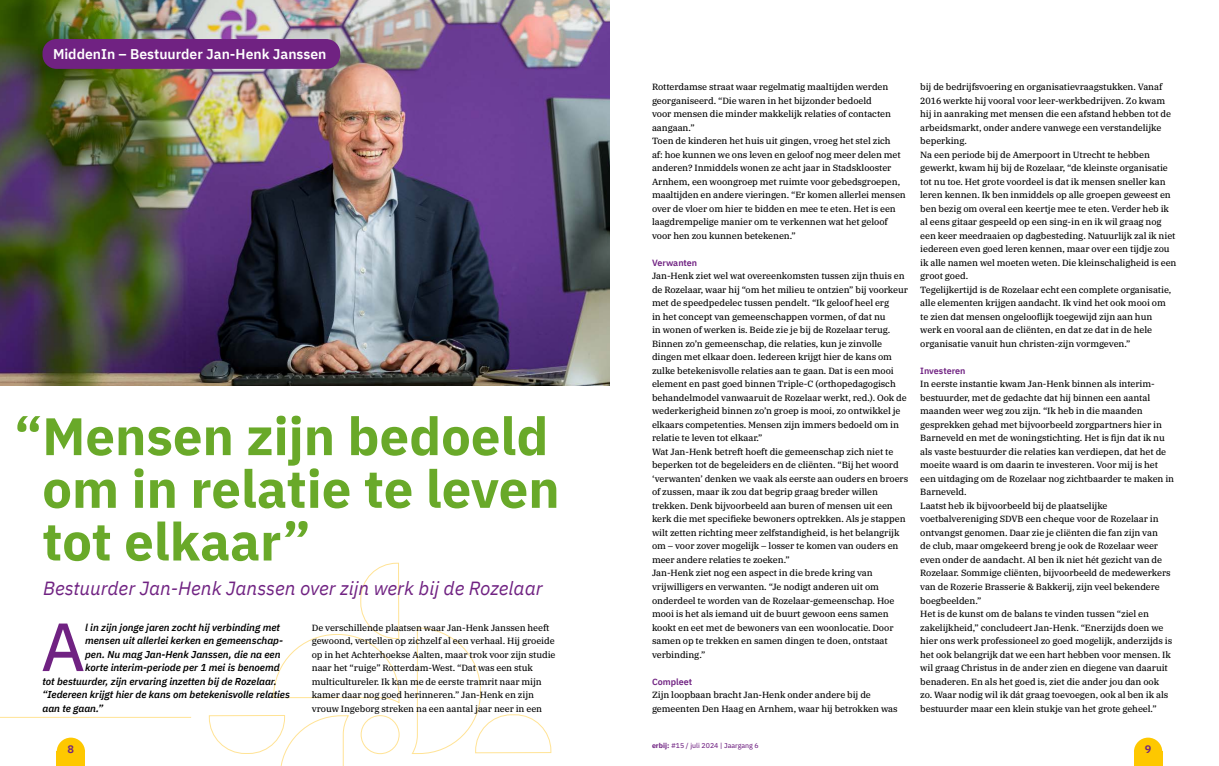
<style>
.page{position:relative;width:1219px;height:766px;background:#fff}
.page>*{position:absolute;margin:0;border:0;box-sizing:border-box;transform-origin:0 0}
.t1{font:68px "IBM Plex Sans Text";color:#702282}
.t2{font:700 52.7px/52.7px "IBM Plex Sans";color:#69a929}
.t3{font:italic 19px "IBM Plex Sans";color:#702282}
.t4{font:600 14px "IBM Plex Sans";color:#fff}
.t5{font:600 11px "IBM Plex Sans";color:#702282}
.t6{font:italic 600 10px "IBM Plex Sans";color:#000}
.t7{font:9px/13.5px "IBM Plex Serif Text";letter-spacing:-.01em;color:#000}
.t8{font:600 9px "IBM Plex Sans";color:#702282}
.t9{font:7px "IBM Plex Sans Text";color:#702282}
.s1{font-family:"IBM Plex Sans";font-weight:700}
</style>
<div class="page">
<img style="left:0;top:0;width:609px;height:386px">
<svg style="left:411px;top:627px;width:140px;height:127px"></svg>
<svg style="left:209px;top:562px;width:190px;height:203px"></svg>
<hr style="left:0;top:717px;width:191px;height:1px;background:#ffe395">
<div style="left:43px;top:39px;width:297px;height:30px;background:#702282;border-radius:14px"></div>
<div style="left:57px;top:751px;width:28px;height:14px;background:#fec800"></div>
<svg style="left:57px;top:737px;width:28px;height:14px"></svg>
<div style="left:1134px;top:751px;width:28px;height:14px;background:#fec800"></div>
<svg style="left:1134px;top:737px;width:28px;height:14px"></svg>
<h3 class="t4" style="left:53px;top:43px;width:275px">MiddenIn – Bestuurder Jan-Henk Janssen</h3>
<h2 class="t2" style="left:42px;top:405px;width:519px;text-indent:-28px">“Mensen zijn bedoeld om in relatie te leven tot elkaar”</h2>
<h3 class="t3" style="left:43px;top:573px;width:501px">Bestuurder Jan-Henk Janssen over zijn werk bij de Rozelaar</h3>
<h1 class="t1" style="left:41px;top:594px;width:46px">A</h1>
<p class="t6" style="left:85px;top:619px;width:196px">l in zijn jonge jaren zocht hij verbinding met</p>
<p class="t6" style="left:85px;top:632px;width:199px">mensen uit allerlei kerken en gemeenschap-</p>
<p class="t6" style="left:85px;top:646px;width:197px">pen. Nu mag Jan-Henk Janssen, die na een</p>
<p class="t6" style="left:85px;top:659px;width:196px">korte interim-periode per 1 mei is benoemd</p>
<p class="t6" style="left:43px;top:673px;width:236px">tot bestuurder, zijn ervaring inzetten bij de Rozelaar.</p>
<p class="t6" style="left:43px;top:686px;width:249px">“Iedereen krijgt hier de kans om betekenisvolle relaties</p>
<p class="t6" style="left:43px;top:700px;width:62px">aan te gaan.”</p>
<p class="t7" style="left:312px;top:619px;width:245px">De verschillende plaatsen waar Jan-Henk Janssen heeft gewoond, vertellen op zichzelf al een verhaal. Hij groeide op in het Achterhoekse Aalten, maar trok voor zijn studie naar het “ruige” Rotterdam-West. “Dat was een stuk multicultureler. Ik kan me de eerste tramrit naar mijn kamer daar nog goed herinneren.” Jan-Henk en zijn vrouw Ingeborg streken na een aantal jaar neer in een</p>
<p class="t7" style="left:652px;top:79px;width:255px">Rotterdamse straat waar regelmatig maaltijden werden georganiseerd. “Die waren in het bijzonder bedoeld<br>voor mensen die minder makkelijk relaties of contacten aangaan.”<br>Toen de kinderen het huis uit gingen, vroeg het stel zich<br>af: hoe kunnen we ons leven en geloof nog meer delen met anderen? Inmiddels wonen ze acht jaar in Stadsklooster Arnhem, een woongroep met ruimte voor gebedsgroepen, maaltijden en andere vieringen. “Er komen allerlei mensen over de vloer om hier te bidden en mee te eten. Het is een laagdrempelige manier om te verkennen wat het geloof voor hen zou kunnen betekenen.”</p>
<p class="t8" style="left:652px;top:255px;width:47px">Verwanten</p>
<p class="t7" style="left:652px;top:268px;width:258px">Jan-Henk ziet wel wat overeenkomsten tussen zijn thuis en de Rozelaar, waar hij “om het milieu te ontzien” bij voorkeur met de speedpedelec tussen pendelt. “Ik geloof heel erg<br>in het concept van gemeenschappen vormen, of dat nu<br>in wonen of werken is. Beide zie je bij de Rozelaar terug.<br>Binnen zo’n gemeenschap, die relaties, kun je zinvolle dingen met elkaar doen. Iedereen krijgt hier de kans om zulke betekenisvolle relaties aan te gaan. Dat is een mooi element en past goed binnen Triple-C (orthopedagogisch behandelmodel vanwaaruit de Rozelaar werkt, red.). Ook de wederkerigheid binnen zo’n groep is mooi, zo ontwikkel je elkaars competenties. Mensen zijn immers bedoeld om in relatie te leven tot elkaar.”<br>Wat Jan-Henk betreft hoeft die gemeenschap zich niet te beperken tot de begeleiders en de cliënten. “Bij het woord ‘verwanten’ denken we vaak als eerste aan ouders en broers of zussen, maar ik zou dat begrip graag breder willen trekken. Denk bijvoorbeeld aan buren of mensen uit een kerk die met specifieke bewoners optrekken. Als je stappen wilt zetten richting meer zelfstandigheid, is het belangrijk om – voor zover mogelijk – losser te komen van ouders en meer andere relaties te zoeken.”<br>Jan-Henk ziet nog een aspect in die brede kring van vrijwilligers en verwanten. “Je nodigt anderen uit om onderdeel te worden van de Rozelaar-gemeenschap. Hoe mooi is het als iemand uit de buurt gewoon eens samen kookt en eet met de bewoners van een woonlocatie. Door samen op te trekken en samen dingen te doen, ontstaat verbinding.”</p>
<p class="t8" style="left:652px;top:674px;width:42px">Compleet</p>
<p class="t7" style="left:652px;top:687px;width:247px">Zijn loopbaan bracht Jan-Henk onder andere bij de gemeenten Den Haag en Arnhem, waar hij betrokken was</p>
<p class="t7" style="left:920px;top:79px;width:258px">bij de bedrijfsvoering en organisatievraagstukken. Vanaf 2016 werkte hij vooral voor leer-werkbedrijven. Zo kwam hij in aanraking met mensen die een afstand hebben tot de arbeidsmarkt, onder andere vanwege een verstandelijke beperking.<br>Na een periode bij de Amerpoort in Utrecht te hebben gewerkt, kwam hij bij de Rozelaar, “de kleinste organisatie tot nu toe. Het grote voordeel is dat ik mensen sneller kan leren kennen. Ik ben inmiddels op alle groepen geweest en ben bezig om overal een keertje mee te eten. Verder heb ik al eens gitaar gespeeld op een sing-in en ik wil graag nog een keer meedraaien op dagbesteding. Natuurlijk zal ik niet iedereen even goed leren kennen, maar over een tijdje zou ik alle namen wel moeten weten. Die kleinschaligheid is een groot goed.<br>Tegelijkertijd is de Rozelaar echt een complete organisatie, alle elementen krijgen aandacht. Ik vind het ook mooi om<br>te zien dat mensen ongelooflijk toegewijd zijn aan hun<br>werk en vooral aan de cliënten, en dat ze dat in de hele organisatie vanuit hun christen-zijn vormgeven.”</p>
<p class="t8" style="left:920px;top:363px;width:47px">Investeren</p>
<p class="t7" style="left:920px;top:376px;width:255px">In eerste instantie kwam Jan-Henk binnen als interim&shy;bestuurder, met de gedachte dat hij binnen een aantal maanden weer weg zou zijn. “Ik heb in die maanden gesprekken gehad met bijvoorbeeld zorgpartners hier in Barneveld en met de woningstichting. Het is fijn dat ik nu als vaste bestuurder die relaties kan verdiepen, dat het de moeite waard is om daarin te investeren. Voor mij is het een uitdaging om de Rozelaar nog zichtbaarder te maken in Barneveld.<br>Laatst heb ik bijvoorbeeld bij de plaatselijke voetbalvereniging SDVB een cheque voor de Rozelaar in ontvangst genomen. Daar zie je cliënten die fan zijn van<br>de club, maar omgekeerd breng je ook de Rozelaar weer even onder de aandacht. Al ben ik niet hét gezicht van de Rozelaar. Sommige cliënten, bijvoorbeeld de medewerkers van de Rozerie Brasserie &amp; Bakkerij, zijn veel bekendere boegbeelden.”<br>Het is de kunst om de balans te vinden tussen “ziel en zakelijkheid,” concludeert Jan-Henk. “Enerzijds doen we hier ons werk professioneel zo goed mogelijk, anderzijds is het ook belangrijk dat we een hart hebben voor mensen. Ik wil graag Christus in de ander zien en diegene van daaruit benaderen. En als het goed is, ziet die ander jou dan ook<br>zo. Waar nodig wil ik dát graag toevoegen, ook al ben ik als bestuurder maar een klein stukje van het grote geheel.”</p>
<p class="t9" style="left:652px;top:739px;width:108px"><span class="s1">erbij:</span> #15 / juli 2024 | Jaargang 6</p>
<p class="t5" style="left:68px;top:740px;width:8px">8</p>
<p class="t5" style="left:1145px;top:740px;width:8px">9</p>
</div>
